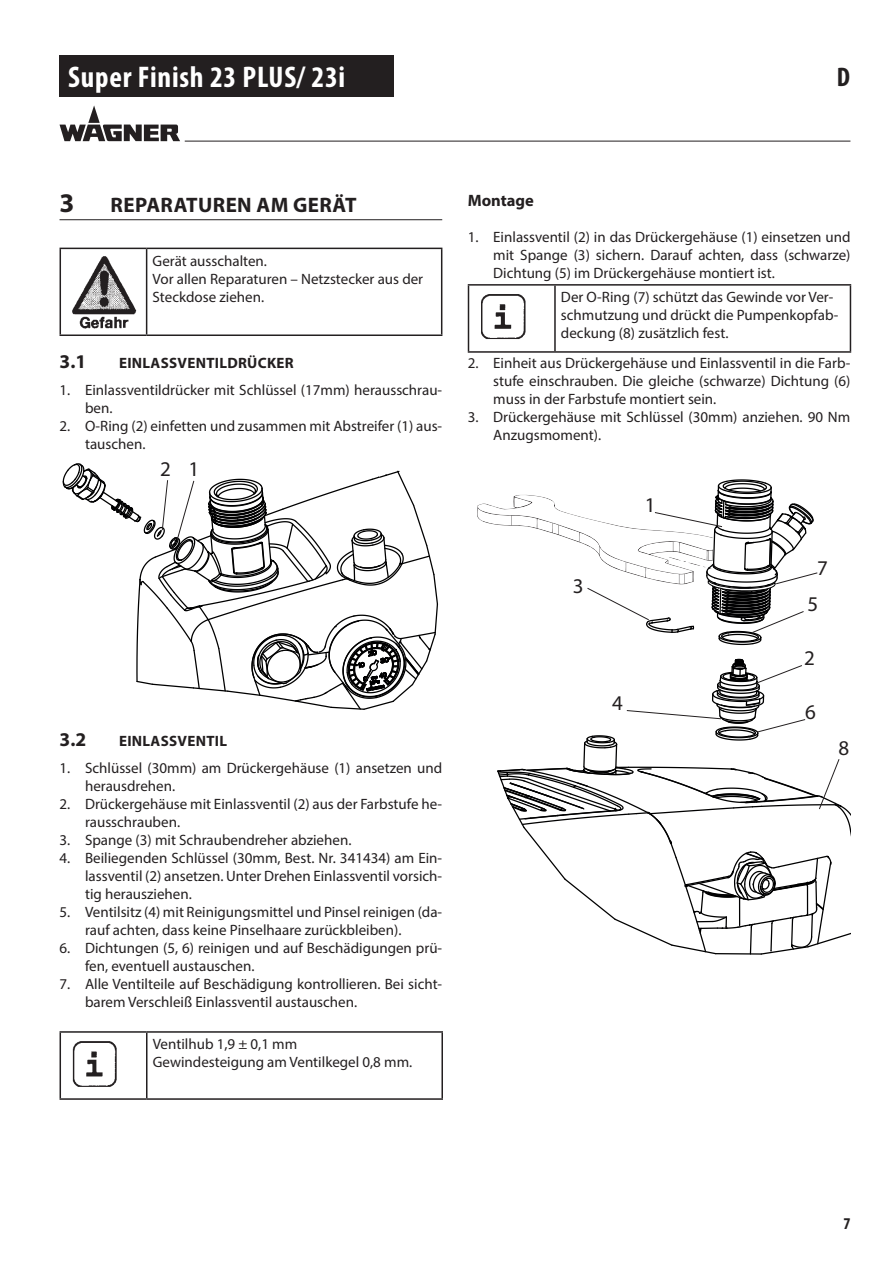
<style>
.page{position:relative;width:893px;height:1263px;background:#fff}
.page>*{position:absolute;margin:0;border:0;box-sizing:border-box;transform-origin:0 0}
.t1{font:700 condensed 30px "Myriad Pro";letter-spacing:.025em;color:#fff}
.t2{font:700 27px "Myriad Pro";color:#231f20}
.t3{font:700 condensed 27px "Myriad Pro";color:#231f20}
.t4{font:700 21px "Myriad Pro";letter-spacing:.02em;color:#231f20}
.t5{font:21px "Myriad Pro";color:#231f20}
.t6{font:700 19.5px "Myriad Pro";color:#231f20}
.t7{font:700 16.5px "Myriad Pro";color:#231f20}
.t8{font:700 condensed 16.5px "Myriad Pro";color:#231f20}
.t9{font:15px/18px "Myriad Pro";color:#231f20}
.t10{font:700 15px "Myriad Pro";letter-spacing:.02em;color:#231f20}
</style>
<div class="page">
<div style="left:60px;top:55px;width:334px;height:41px;background:#231f20"></div>
<hr style="left:185px;top:141px;width:665px;height:1px;background:#231f20">
<svg style="left:60px;top:105px;width:120px;height:36px"></svg>
<hr style="left:60px;top:219px;width:382px;height:1px;background:#231f20">
<hr style="left:60px;top:248px;width:87px;height:1px;background:#231f20">
<hr style="left:60px;top:249px;width:1px;height:85px;background:#231f20">
<hr style="left:147px;top:248px;width:295px;height:1px;background:#231f20">
<hr style="left:146px;top:249px;width:1px;height:85px;background:#231f20">
<hr style="left:441px;top:249px;width:1px;height:85px;background:#231f20">
<hr style="left:60px;top:334px;width:87px;height:2px;background:#231f20">
<hr style="left:147px;top:334px;width:295px;height:2px;background:#231f20">
<img style="left:72px;top:256px;width:65px;height:73px">
<hr style="left:60px;top:1031px;width:87px;height:2px;background:#231f20">
<hr style="left:60px;top:1033px;width:1px;height:65px;background:#231f20">
<hr style="left:147px;top:1031px;width:296px;height:2px;background:#231f20">
<hr style="left:146px;top:1033px;width:1px;height:65px;background:#231f20">
<hr style="left:441px;top:1033px;width:2px;height:65px;background:#231f20">
<hr style="left:60px;top:1098px;width:87px;height:2px;background:#231f20">
<hr style="left:147px;top:1098px;width:296px;height:2px;background:#231f20">
<img style="left:72px;top:1041px;width:45px;height:46px">
<hr style="left:468px;top:284px;width:87px;height:2px;background:#231f20">
<hr style="left:468px;top:286px;width:1px;height:65px;background:#231f20">
<hr style="left:555px;top:284px;width:296px;height:2px;background:#231f20">
<hr style="left:554px;top:286px;width:2px;height:65px;background:#231f20">
<hr style="left:850px;top:286px;width:1px;height:65px;background:#231f20">
<hr style="left:468px;top:351px;width:87px;height:2px;background:#231f20">
<hr style="left:555px;top:351px;width:296px;height:2px;background:#231f20">
<img style="left:481px;top:294px;width:45px;height:45px">
<svg style="left:62px;top:463px;width:376px;height:247px"></svg>
<svg style="left:497px;top:658px;width:353px;height:297px"></svg>
<svg style="left:477px;top:479px;width:341px;height:167px"></svg>
<h1 class="t1" style="left:68px;top:58px;width:279px">Super Finish 23 PLUS/ 23i</h1>
<h2 class="t3" style="left:837px;top:60px;width:15px">D</h2>
<h2 class="t2" style="left:60px;top:185px;width:16px">3</h2>
<h3 class="t4" style="left:111px;top:191px;width:247px">REPARATUREN AM GERÄT</h3>
<p class="t9" style="left:153px;top:251px;width:272px">Gerät ausschalten.<br>Vor allen Reparaturen – Netzstecker aus der<br>Steckdose ziehen.</p>
<h3 class="t6" style="left:60px;top:349px;width:28px">3.1</h3>
<p class="t10" style="left:119px;top:353px;width:176px">EINLASSVENTILDRÜCKER</p>
<p class="t9" style="left:85px;top:381px;width:359px;text-indent:-26px">1. Einlassventildrücker mit Schlüssel (17mm) herausschrau&shy;ben.</p>
<p class="t9" style="left:85px;top:417px;width:359px;text-indent:-26px">2. O-Ring (2) einfetten und zusammen mit Abstreifer (1) aus&shy;tauschen.</p>
<h3 class="t5" style="left:160px;top:456px;width:41px">2 1</h3>
<h3 class="t6" style="left:60px;top:727px;width:28px">3.2</h3>
<p class="t10" style="left:119px;top:731px;width:110px">EINLASSVENTIL</p>
<p class="t9" style="left:85px;top:759px;width:359px;text-indent:-26px">1. Schlüssel (30mm) am Drückergehäuse (1) ansetzen und herausdrehen.</p>
<p class="t9" style="left:85px;top:795px;width:359px;text-indent:-26px">2. Drückergehäuse mit Einlassventil (2) aus der Farbstufe he&shy;rausschrauben.</p>
<p class="t9" style="left:60px;top:831px;width:293px">3. Spange (3) mit Schraubendreher abziehen.</p>
<p class="t9" style="left:85px;top:849px;width:359px;text-align:justify;text-indent:-26px">4. Beiliegenden Schlüssel (30mm, Best. Nr. 341434) am Ein&shy;lassventil (2) ansetzen. Unter Drehen Einlassventil vorsich&shy;tig herausziehen.</p>
<p class="t9" style="left:85px;top:903px;width:359px;text-indent:-26px">5. Ventilsitz (4) mit Reinigungsmittel und Pinsel reinigen (da&shy;rauf achten, dass keine Pinselhaare zurückbleiben).</p>
<p class="t9" style="left:85px;top:939px;width:359px;text-indent:-26px">6. Dichtungen (5, 6) reinigen und auf Beschädigungen prü&shy;fen, eventuell austauschen.</p>
<p class="t9" style="left:85px;top:975px;width:359px;text-indent:-26px">7. Alle Ventilteile auf Beschädigung kontrollieren. Bei sicht&shy;barem Verschleiß Einlassventil austauschen.</p>
<p class="t9" style="left:153px;top:1035px;width:261px">Ventilhub 1,9 ± 0,1 mm<br>Gewindesteigung am Ventilkegel 0,8 mm.</p>
<p class="t7" style="left:468px;top:190px;width:68px">Montage</p>
<p class="t9" style="left:493px;top:228px;width:359px;text-align:justify;text-indent:-26px">1. Einlassventil (2) in das Drückergehäuse (1) einsetzen und mit Spange (3) sichern. Darauf achten, dass (schwarze)<br>Dichtung (5) im Drückergehäuse montiert ist.</p>
<p class="t9" style="left:561px;top:288px;width:279px">Der O-Ring (7) schützt das Gewinde vor Ver&shy;schmutzung und drückt die Pumpenkopfab&shy;deckung (8) zusätzlich fest.</p>
<p class="t9" style="left:493px;top:354px;width:359px;text-align:justify;text-indent:-26px">2. Einheit aus Drückergehäuse und Einlassventil in die Farb&shy;stufe einschrauben. Die gleiche (schwarze) Dichtung (6) muss in der Farbstufe montiert sein.</p>
<p class="t9" style="left:493px;top:408px;width:359px;text-indent:-26px">3. Drückergehäuse mit Schlüssel (30mm) anziehen. 90 Nm<br>Anzugsmoment).</p>
<h3 class="t5" style="left:573px;top:573px;width:12px">3</h3>
<h3 class="t5" style="left:645px;top:492px;width:12px">1</h3>
<h3 class="t5" style="left:612px;top:690px;width:12px">4</h3>
<h3 class="t5" style="left:817px;top:555px;width:12px">7</h3>
<h3 class="t5" style="left:808px;top:591px;width:12px">5</h3>
<h3 class="t5" style="left:804px;top:645px;width:12px">2</h3>
<h3 class="t5" style="left:805px;top:699px;width:12px">6</h3>
<h3 class="t5" style="left:839px;top:735px;width:12px">8</h3>
<p class="t8" style="left:843px;top:1213px;width:9px">7</p>
</div>
